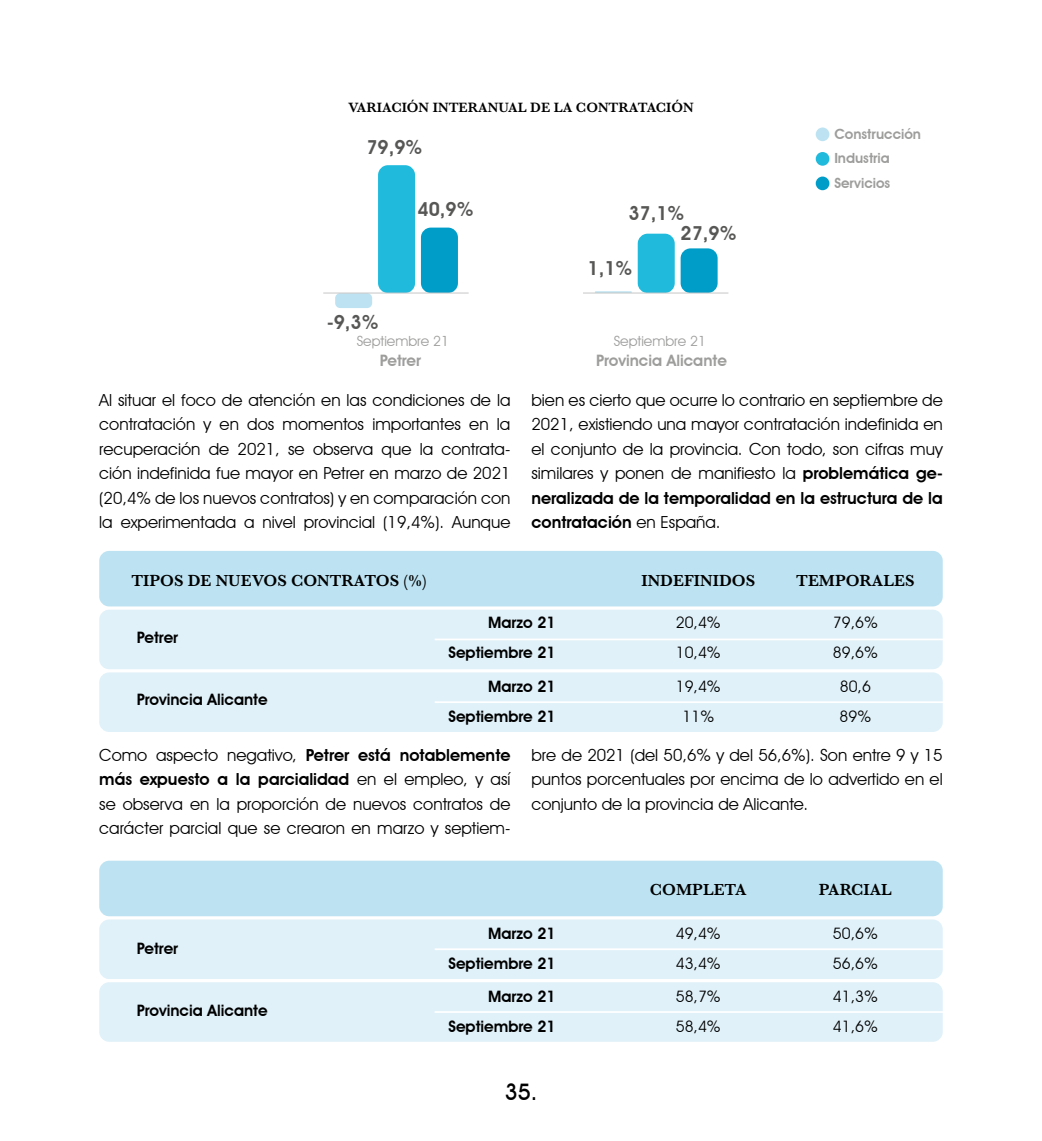
<style>
.page{position:relative;width:1042px;height:1141px;background:#fff}
.page>*{position:absolute;margin:0;border:0;box-sizing:border-box;transform-origin:0 0}
.t1{font:500 22.75px "Avant Garde IT Cby BT";color:#000}
.t2{font:600 19.25px/20.1px "Avant Garde IT Cby BT";color:#575756}
.t3{font:16.62px/24.5px "Avant Garde IT Cby BT";color:#000;text-align:justify}
.t4{font:600 16.62px "Baskerville";color:#000}
.t5{font:600 15.75px/29.8px "Avant Garde IT Cby BT";color:#000;text-align:right}
.t6{font:15.75px/29.8px "Avant Garde IT Cby BT";color:#000}
.t7{font:600 15.75px "Avant Garde IT Cby BT";color:#9d9d9c}
.t8{font:600 14px "Baskerville";color:#000}
.t9{font:600 14px/24.5px "Avant Garde IT Cby BT";color:#9d9d9c}
.t10{font:14px "Avant Garde IT Cby BT";color:#9d9d9c}
.s1{font-weight:600}
</style>
<div class="page">
<div style="left:99px;top:610px;width:844px;height:59px;background:#e0f1f9;border-radius:10px"></div>
<div style="left:99px;top:672px;width:844px;height:60px;background:#e0f1f9;border-radius:10px"></div>
<hr style="left:435px;top:639px;width:513px;height:1px;background:#fff">
<hr style="left:435px;top:701px;width:509px;height:2px;background:#fff">
<div style="left:99px;top:551px;width:844px;height:55px;background:#bde3f2;border-radius:10px"></div>
<div style="left:99px;top:919px;width:844px;height:60px;background:#e0f1f9;border-radius:10px"></div>
<div style="left:99px;top:982px;width:844px;height:60px;background:#e0f1f9;border-radius:10px"></div>
<div style="left:99px;top:861px;width:844px;height:55px;background:#bde3f2;border-radius:10px"></div>
<hr style="left:435px;top:948px;width:513px;height:2px;background:#fff">
<hr style="left:435px;top:1011px;width:509px;height:2px;background:#fff">
<div style="left:378px;top:165px;width:37px;height:128px;background:#1fbadc;border-radius:10px"></div>
<div style="left:638px;top:234px;width:37px;height:59px;background:#1fbadc;border-radius:10px"></div>
<div style="left:421px;top:228px;width:37px;height:65px;background:#009dc9;border-radius:10px"></div>
<div style="left:680px;top:248px;width:37px;height:45px;background:#009dc9;border-radius:10px"></div>
<div style="left:335px;top:293px;width:37px;height:15px;background:#bde3f2;border-radius:5px"></div>
<hr style="left:595px;top:291px;width:37px;height:2px;background:#bde3f2">
<div style="left:816px;top:127px;width:13px;height:14px;background:#bde3f2;border-radius:50%"></div>
<div style="left:816px;top:152px;width:13px;height:14px;background:#1fbadc;border-radius:50%"></div>
<div style="left:816px;top:177px;width:13px;height:13px;background:#009dc9;border-radius:50%"></div>
<hr style="left:323px;top:293px;width:146px;height:1px;background:#c6c6c6">
<hr style="left:583px;top:293px;width:145px;height:1px;background:#c6c6c6">
<p class="t8" style="left:348px;top:97px;width:347px">VARIACIÓN INTERANUAL DE LA CONTRATACIÓN</p>
<p class="t2" style="left:366px;top:137px;width:58px">79,9%</p>
<p class="t2" style="left:327px;top:312px;width:53px">-9,3%</p>
<p class="t2" style="left:417px;top:199px;width:58px">40,9%</p>
<p class="t2" style="left:680px;top:203px;width:58px;text-indent:-52px">37,1%<br>27,9%</p>
<p class="t2" style="left:587px;top:258px;width:46px">1,1%</p>
<p class="t10" style="left:357px;top:333px;width:94px">Septiembre 21</p>
<p class="t10" style="left:614px;top:333px;width:94px">Septiembre 21</p>
<p class="t7" style="left:596px;top:351px;width:132px">Provincia Alicante</p>
<p class="t7" style="left:380px;top:351px;width:43px">Petrer</p>
<p class="t9" style="left:834px;top:122px;width:88px">Construcción<br>Industria<br>Servicios</p>
<p class="t3" style="left:99px;top:387px;width:413px">Al situar el foco de atención en las condiciones de la contratación y en dos momentos importantes en la recuperación de 2021, se observa que la contrata&shy;ción indefinida fue mayor en Petrer en marzo de 2021 (20,4% de los nuevos contratos) y en comparación con la experimentada a nivel provincial (19,4%). Aunque</p>
<p class="t3" style="left:531px;top:388px;width:413px">bien es cierto que ocurre lo contrario en septiembre de 2021, existiendo una mayor contratación indefinida en el conjunto de la provincia. Con todo, son cifras muy similares y ponen de manifiesto la <span class="s1">problemática ge&shy;neralizada de la temporalidad en la estructura de la contratación</span> en España.</p>
<p class="t4" style="left:131px;top:569px;width:296px">TIPOS DE NUEVOS CONTRATOS (%)</p>
<p class="t5" style="left:137px;top:623px;width:43px">Petrer</p>
<p class="t5" style="left:137px;top:684px;width:132px">Provincia Alicante</p>
<p class="t5" style="left:448px;top:608px;width:109px">Marzo 21<br>Septiembre 21</p>
<p class="t5" style="left:448px;top:672px;width:109px">Marzo 21<br>Septiembre 21</p>
<p class="t4" style="left:641px;top:569px;width:115px">INDEFINIDOS</p>
<p class="t6" style="left:676px;top:608px;width:46px">20,4%<br>10,4%</p>
<p class="t6" style="left:676px;top:672px;width:46px;text-align:center">19,4%<br>11%</p>
<p class="t4" style="left:796px;top:569px;width:120px">TEMPORALES</p>
<p class="t6" style="left:833px;top:608px;width:46px">79,6%<br>89,6%</p>
<p class="t6" style="left:839px;top:672px;width:33px">80,6<br>89%</p>
<p class="t3" style="left:99px;top:742px;width:413px">Como aspecto negativo, <span class="s1">Petrer está notablemente más expuesto a la parcialidad</span> en el empleo, y así se observa en la proporción de nuevos contratos de carácter parcial que se crearon en marzo y septiem-</p>
<p class="t3" style="left:531px;top:742px;width:413px">bre de 2021 (del 50,6% y del 56,6%). Son entre 9 y 15 puntos porcentuales por encima de lo advertido en el conjunto de la provincia de Alicante.</p>
<p class="t5" style="left:137px;top:934px;width:43px">Petrer</p>
<p class="t5" style="left:137px;top:995px;width:132px">Provincia Alicante</p>
<p class="t5" style="left:448px;top:919px;width:109px">Marzo 21<br>Septiembre 21</p>
<p class="t5" style="left:448px;top:982px;width:109px">Marzo 21<br>Septiembre 21</p>
<h1 class="t1" style="left:505px;top:1078px;width:34px">35.</h1>
<p class="t4" style="left:650px;top:878px;width:98px">COMPLETA</p>
<p class="t6" style="left:676px;top:919px;width:46px">49,4%<br>43,4%</p>
<p class="t6" style="left:676px;top:982px;width:46px">58,7%<br>58,4%</p>
<p class="t4" style="left:819px;top:878px;width:74px">PARCIAL</p>
<p class="t6" style="left:833px;top:919px;width:46px">50,6%<br>56,6%</p>
<p class="t6" style="left:833px;top:982px;width:46px">41,3%<br>41,6%</p>
</div>
